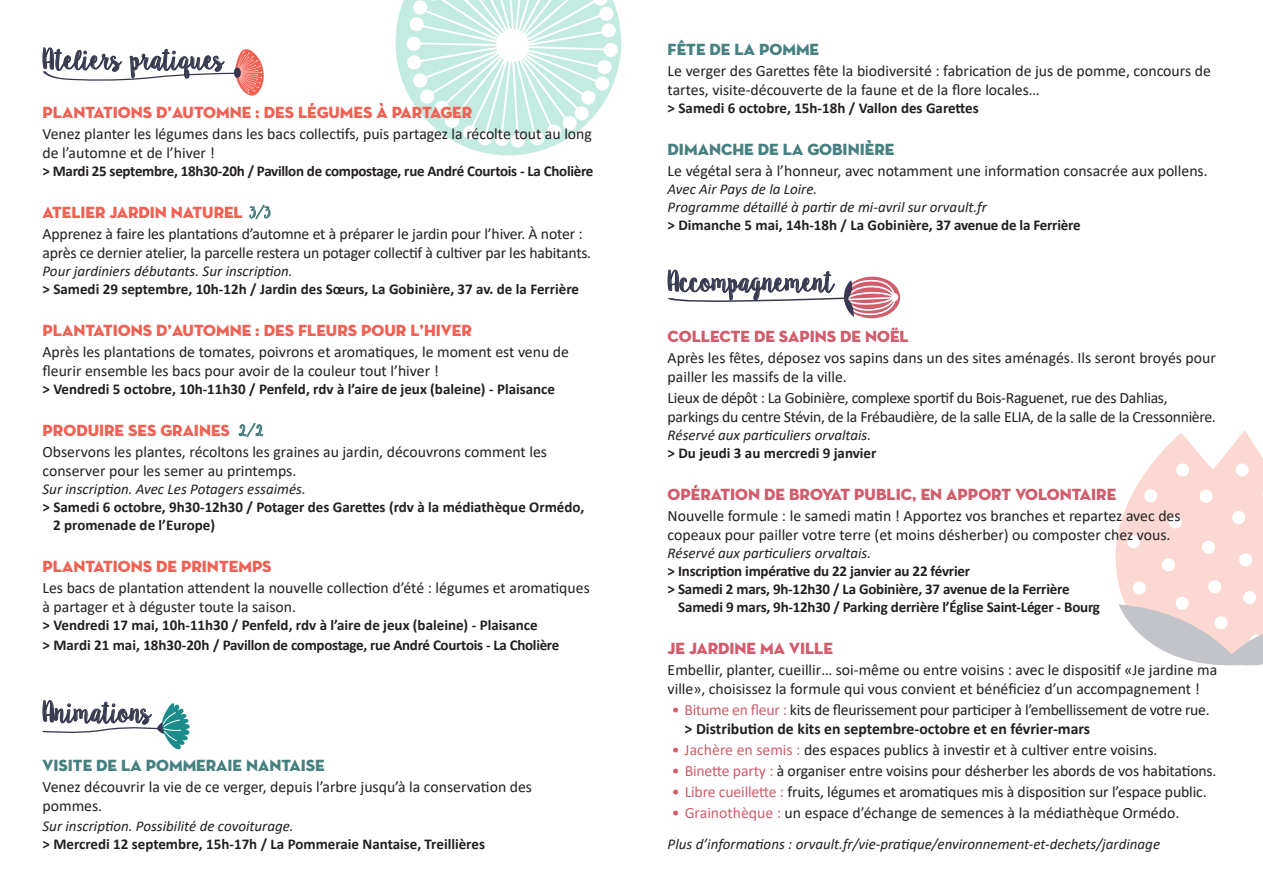
<style>
.page{position:relative;width:1263px;height:893px;background:#fff}
.page>*{position:absolute;margin:0;border:0;box-sizing:border-box;transform-origin:0 0}
.t1{font:27px "Sweet Pea";letter-spacing:-.07em;color:#383a4f}
.t2{font:16.5px "Neutra Disp Titling";color:#f16153}
.t3{font:16.5px "Neutra Disp Titling";color:#d15c6c}
.t4{font:16.5px "Neutra Disp Titling";color:#478080}
.t5{font:15.75px/18.9px "Calibri";color:#231f20}
.t6{font:15.75px/18.9px "Calibri";letter-spacing:-.02em;color:#231f20}
.t7{font:700 15px/18px "Calibri";letter-spacing:-.005em;color:#231f20}
.t8{font:italic 15px/18px "Calibri";color:#231f20}
.s1{font-family:"Sweet Pea";font-size:15px;color:#477e7e}
.s2{color:#d15c6c}
.s3{font-weight:700}
</style>
<div class="page">
<svg style="left:395px;top:0;width:226px;height:155px"></svg>
<svg style="left:1115px;top:430px;width:148px;height:236px"></svg>
<svg style="left:249px;top:205px;width:22px;height:14px"></svg>
<svg style="left:238px;top:423px;width:26px;height:14px"></svg>
<svg style="left:844px;top:277px;width:56px;height:41px"></svg>
<div style="left:891px;top:293px;width:7px;height:8px;background:#fff;border-radius:3px"></div>
<svg style="left:42px;top:47px;width:222px;height:49px"></svg>
<svg style="left:42px;top:700px;width:148px;height:50px"></svg>
<svg style="left:667px;top:269px;width:229px;height:48px"></svg>
<h1 class="t1" style="left:43px;top:43px;width:184px">Ateliers pratiques</h1>
<p class="t2" style="left:43px;top:102px;width:431px">PLANTATIONS D’AUTOMNE : DES LÉGUMES À PARTAGER</p>
<p class="t5" style="left:43px;top:124px;width:551px">Venez planter les légumes dans les bacs collectifs, puis partagez la récolte tout au long de l’automne et de l’hiver !</p>
<p class="t7" style="left:43px;top:162px;width:552px">&gt; Mardi 25 septembre, 18h30-20h / Pavillon de compostage, rue André Courtois - La Cholière</p>
<p class="t2" style="left:43px;top:202px;width:229px">ATELIER JARDIN NATUREL <span class="s1">3/3</span></p>
<p class="t5" style="left:43px;top:224px;width:550px">Apprenez à faire les plantations d’automne et à préparer le jardin pour l’hiver. À noter : après ce dernier atelier, la parcelle restera un potager collectif à cultiver par les habitants.</p>
<p class="t8" style="left:43px;top:261px;width:252px">Pour jardiniers débutants. Sur inscription.</p>
<p class="t7" style="left:43px;top:280px;width:538px">&gt; Samedi 29 septembre, 10h-12h / Jardin des Sœurs, La Gobinière, 37 av. de la Ferrière</p>
<p class="t2" style="left:43px;top:320px;width:431px">PLANTATIONS D’AUTOMNE : DES FLEURS POUR L’HIVER</p>
<p class="t5" style="left:43px;top:342px;width:528px">Après les plantations de tomates, poivrons et aromatiques, le moment est venu de fleurir ensemble les bacs pour avoir de la couleur tout l’hiver !</p>
<p class="t7" style="left:43px;top:380px;width:514px">&gt; Vendredi 5 octobre, 10h-11h30 / Penfeld, rdv à l’aire de jeux (baleine) - Plaisance</p>
<p class="t2" style="left:43px;top:420px;width:223px">PRODUIRE SES GRAINES <span class="s1">2/2</span></p>
<p class="t5" style="left:43px;top:442px;width:506px">Observons les plantes, récoltons les graines au jardin, découvrons comment les conserver pour les semer au printemps.</p>
<p class="t8" style="left:43px;top:479px;width:265px">Sur inscription. Avec Les Potagers essaimés.</p>
<p class="t7" style="left:53px;top:498px;width:533px;text-indent:-11px">&gt; Samedi 6 octobre, 9h30-12h30 / Potager des Garettes (rdv à la médiathèque Ormédo,<br>2 promenade de l’Europe)</p>
<p class="t2" style="left:43px;top:556px;width:231px">PLANTATIONS DE PRINTEMPS</p>
<p class="t5" style="left:43px;top:578px;width:549px">Les bacs de plantation attendent la nouvelle collection d’été : légumes et aromatiques à partager et à déguster toute la saison.</p>
<p class="t7" style="left:43px;top:615px;width:518px;line-height:20.1px">&gt; Vendredi 17 mai, 10h-11h30 / Penfeld, rdv à l’aire de jeux (baleine) - Plaisance<br>&gt; Mardi 21 mai, 18h30-20h / Pavillon de compostage, rue André Courtois - La Cholière</p>
<h1 class="t1" style="left:43px;top:696px;width:111px">Animations</h1>
<p class="t4" style="left:43px;top:755px;width:284px">VISITE DE LA POMMERAIE NANTAISE</p>
<p class="t5" style="left:43px;top:777px;width:491px">Venez découvrir la vie de ce verger, depuis l’arbre jusqu’à la conservation des pommes.</p>
<p class="t8" style="left:43px;top:816px;width:253px">Sur inscription. Possibilité de covoiturage.</p>
<p class="t7" style="left:43px;top:835px;width:444px">&gt; Mercredi 12 septembre, 15h-17h / La Pommeraie Nantaise, Treillières</p>
<p class="t4" style="left:668px;top:39px;width:153px">FÊTE DE LA POMME</p>
<p class="t5" style="left:668px;top:61px;width:545px">Le verger des Garettes fête la biodiversité : fabrication de jus de pomme, concours de tartes, visite-découverte de la faune et de la flore locales…</p>
<p class="t7" style="left:668px;top:99px;width:313px">&gt; Samedi 6 octobre, 15h-18h / Vallon des Garettes</p>
<p class="t4" style="left:668px;top:139px;width:228px">DIMANCHE DE LA GOBINIÈRE</p>
<p class="t5" style="left:668px;top:161px;width:542px">Le végétal sera à l’honneur, avec notamment une information consacrée aux pollens.</p>
<p class="t8" style="left:668px;top:180px;width:321px">Avec Air Pays de la Loire.<br>Programme détaillé à partir de mi-avril sur orvault.fr</p>
<p class="t7" style="left:668px;top:216px;width:415px">&gt; Dimanche 5 mai, 14h-18h / La Gobinière, 37 avenue de la Ferrière</p>
<h1 class="t1" style="left:668px;top:266px;width:169px">Accompagnement</h1>
<p class="t3" style="left:668px;top:326px;width:243px">COLLECTE DE SAPINS DE NOËL</p>
<p class="t5" style="left:668px;top:348px;width:550px">Après les fêtes, déposez vos sapins dans un des sites aménagés. Ils seront broyés pour pailler les massifs de la ville.</p>
<p class="t6" style="left:668px;top:388px;width:550px">Lieux de dépôt : La Gobinière, complexe sportif du Bois-Raguenet, rue des Dahlias, parkings du centre Stévin, de la Frébaudière, de la salle ELIA, de la salle de la Cressonnière.</p>
<p class="t8" style="left:668px;top:426px;width:205px">Réservé aux particuliers orvaltais.</p>
<p class="t7" style="left:668px;top:444px;width:210px">&gt; Du jeudi 3 au mercredi 9 janvier</p>
<p class="t3" style="left:668px;top:484px;width:450px">OPÉRATION DE BROYAT PUBLIC, EN APPORT VOLONTAIRE</p>
<p class="t5" style="left:668px;top:506px;width:514px">Nouvelle formule : le samedi matin ! Apportez vos branches et repartez avec des copeaux pour pailler votre terre (et moins désherber) ou composter chez vous.</p>
<p class="t8" style="left:668px;top:544px;width:205px">Réservé aux particuliers orvaltais.</p>
<p class="t7" style="left:668px;top:562px;width:304px">&gt; Inscription impérative du 22 janvier au 22 février</p>
<p class="t7" style="left:668px;top:580px;width:403px">&gt; Samedi 2 mars, 9h-12h30 / La Gobinière, 37 avenue de la Ferrière</p>
<p class="t7" style="left:678px;top:598px;width:423px">Samedi 9 mars, 9h-12h30 / Parking derrière l’Église Saint-Léger - Bourg</p>
<p class="t3" style="left:668px;top:638px;width:167px">JE JARDINE MA VILLE</p>
<p class="t5" style="left:668px;top:660px;width:551px">Embellir, planter, cueillir… soi-même ou entre voisins : avec le dispositif «Je jardine ma ville», choisissez la formule qui vous convient et bénéficiez d’un accompagnement !</p>
<p class="t6" style="left:685px;top:700px;width:527px;text-indent:-13px"><span class="s2">• Bitume en fleur :</span> kits de fleurissement pour participer à l’embellissement de votre rue. <span class="s3">&gt; Distribution de kits en septembre-octobre et en février-mars</span></p>
<p class="t5" style="left:672px;top:740px;width:487px"><span class="s2">• Jachère en semis :</span> des espaces publics à investir et à cultiver entre voisins.</p>
<p class="t5" style="left:672px;top:761px;width:546px"><span class="s2">• Binette party :</span> à organiser entre voisins pour désherber les abords de vos habitations.</p>
<p class="t5" style="left:672px;top:782px;width:536px"><span class="s2">• Libre cueillette :</span> fruits, légumes et aromatiques mis à disposition sur l’espace public.</p>
<p class="t5" style="left:672px;top:803px;width:509px"><span class="s2">• Grainothèque :</span> un espace d’échange de semences à la médiathèque Ormédo.</p>
<p class="t8" style="left:668px;top:834px;width:494px">Plus d’informations : orvault.fr/vie-pratique/environnement-et-dechets/jardinage</p>
</div>
